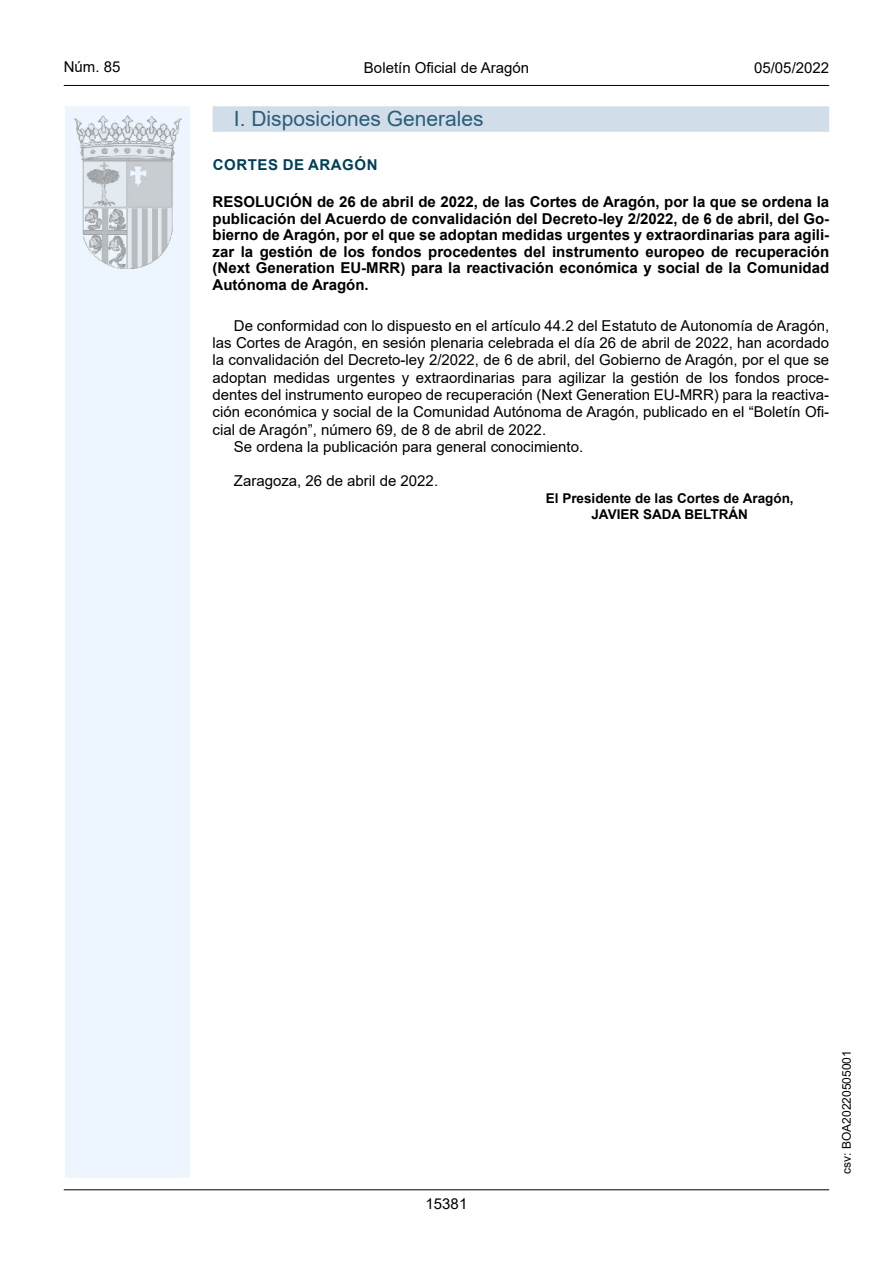
<style>
.page{position:relative;width:893px;height:1263px;background:#fff}
.page>*{position:absolute;margin:0;border:0;box-sizing:border-box;transform-origin:0 0}
.Titulo_sec{font:21px "Arial";color:#2a5e7a}
.inicio_de_parrafo{font:15px/17.2px "Arial";color:#000;text-align:justify}
.Titulo_text{font:700 15px/16.5px "Arial";color:#000;text-align:justify}
.estilo_head-c{font:15px "Arial";color:#000}
.emisor_text{font:700 15px "Arial";letter-spacing:.035em;color:#003f58}
.estilo_head-d{font:15px "Arial MT2";color:#000}
.estilo_head-i{font:15px "Arial MT2";color:#000}
.numero_pagina{font:15px "Arial MT2";color:#000}
.firma_der{font:700 13.5px "Arial";color:#000}
.estilo_head-i-2{font:12px "Arial MT2";color:#000}
</style>
<div class="page">
<div style="left:65px;top:106px;width:125px;height:1072px;background:#edf6fe"></div>
<img style="left:75px;top:115px;width:106px;height:153px">
<hr style="left:64px;top:85px;width:765px;height:1px;background:#000">
<hr style="left:64px;top:1189px;width:765px;height:1px;background:#000">
<div style="left:213px;top:106px;width:616px;height:26px;background:#d1dde8"></div>
<p class="estilo_head-i" style="left:64px;top:57px;width:58px">Núm. 85</p>
<p class="estilo_head-c" style="left:364px;top:57px;width:167px">Boletín Oficial de Aragón</p>
<p class="estilo_head-d" style="left:754px;top:57px;width:77px">05/05/2022</p>
<h3 class="Titulo_sec" style="left:234px;top:104px;width:251px">I. Disposiciones Generales</h3>
<h5 class="emisor_text" style="left:213px;top:154px;width:166px">CORTES DE ARAGÓN</h5>
<p class="Titulo_text" style="left:213px;top:194px;width:618px">RESOLUCIÓN de 26 de abril de 2022, de las Cortes de Aragón, por la que se ordena la publicación del Acuerdo de convalidación del Decreto-ley 2/2022, de 6 de abril, del Go&shy;bierno de Aragón, por el que se adoptan medidas urgentes y extraordinarias para agili&shy;zar la gestión de los fondos procedentes del instrumento europeo de recuperación (Next Generation EU-MRR) para la reactivación económica y social de la Comunidad Autónoma de Aragón.</p>
<p class="inicio_de_parrafo" style="left:213px;top:317px;width:618px;text-indent:21px">De conformidad con lo dispuesto en el artículo 44.2 del Estatuto de Autonomía de Aragón, las Cortes de Aragón, en sesión plenaria celebrada el día 26 de abril de 2022, han acordado la convalidación del Decreto-ley 2/2022, de 6 de abril, del Gobierno de Aragón, por el que se adoptan medidas urgentes y extraordinarias para agilizar la gestión de los fondos proce&shy;dentes del instrumento europeo de recuperación (Next Generation EU-MRR) para la reactiva&shy;ción económica y social de la Comunidad Autónoma de Aragón, publicado en el “Boletín Ofi&shy;cial de Aragón”, número 69, de 8 de abril de 2022.</p>
<p class="inicio_de_parrafo" style="left:234px;top:438px;width:351px">Se ordena la publicación para general conocimiento.</p>
<p class="inicio_de_parrafo" style="left:234px;top:472px;width:206px">Zaragoza, 26 de abril de 2022.</p>
<p class="firma_der" style="left:546px;top:489px;width:249px">El Presidente de las Cortes de Aragón,</p>
<p class="firma_der" style="left:591px;top:505px;width:158px">JAVIER SADA BELTRÁN</p>
<p class="numero_pagina" style="left:426px;top:1193px;width:43px">15381</p>
<p class="estilo_head-i-2" style="left:838px;top:1174px;width:125px;rotate:-90deg">csv: BOA20220505001</p>
</div>
